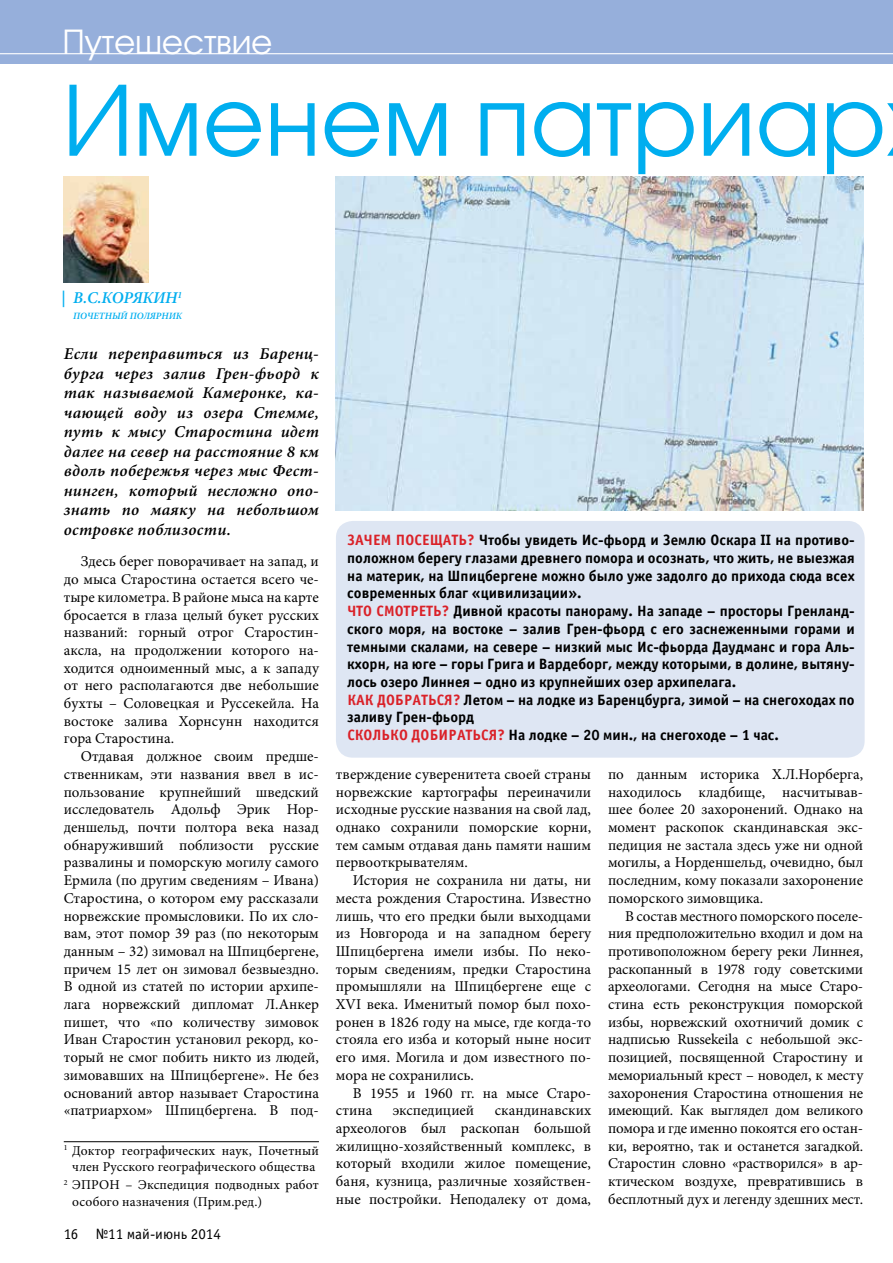
<style>
.page{position:relative;width:893px;height:1263px;background:#fff}
.page>*{position:absolute;margin:0;border:0;box-sizing:border-box;transform-origin:0 0}
.t1{font:96px "Avant Garde Gothic Book ITC";color:#00aeef}
.t2{font:33px "Avant Garde Gothic Book ITC";color:#fff}
.t3{font:italic 600 16.5px/19.5px "Minion Pro";letter-spacing:.015em;color:#000;text-align:justify}
.t4{font:italic 600 16.5px "Minion Pro";letter-spacing:-.01em;color:#00aeef}
.t5{font:15px/17.7px "Minion Pro";color:#000;text-align:justify}
.t6{font:15px/17.7px "Officina Sans Bold ITC";color:#000;text-align:justify}
.t7{font:15px "Officina Sans Bold ITC";letter-spacing:.01em;color:#da2128}
.t8{font:15px "Officina Sans Book ITC";color:#000}
.t9{font:13.5px/16.2px "Minion Pro";letter-spacing:.01em;color:#000;text-align:center}
.t10{font:italic 600 9.6px "Minion Pro";color:#00aeef}
.s1{color:#da2128}
</style>
<div class="page">
<div style="left:0;top:0;width:893px;height:63px;background:#96afdb"></div>
<hr style="left:0;top:53px;width:893px;height:1px;background:#fff">
<img style="left:336px;top:176px;width:527px;height:335px">
<div style="left:336px;top:521px;width:529px;height:237px;background:#dee6f3;border-radius:17px"></div>
<img style="left:63px;top:176px;width:85px;height:107px">
<hr style="left:64px;top:1141px;width:255px;height:1px;background:#000">
<h2 class="t2" style="left:62px;top:22px;width:212px">Путешествие</h2>
<h1 class="t1" style="left:62px;top:63px;width:825px">Именем патриар</h1>
<p class="t4" style="left:61px;top:286px;width:122px">| В.С.КОРЯКИН<sup>1</sup></p>
<p class="t10" style="left:73px;top:309px;width:15px">Почетный</p>
<p class="t10" style="left:130px;top:309px;width:8px">полярник</p>
<p class="t3" style="left:64px;top:344px;width:257px">Если переправиться из Баренц&shy;бурга через залив Грен-фьорд к так называемой Камеронке, ка&shy;чающей воду из озера Стемме, путь к мысу Старостина идет далее на север на расстояние 8 км вдоль побережья через мыс Фест&shy;нинген, который несложно опо&shy;знать по маяку на небольшом островке поблизости.</p>
<p class="t5" style="left:64px;top:553px;width:257px;text-indent:17px">Здесь берег поворачивает на запад, и до мыса Старостина остается всего че&shy;тыре километра. В районе мыса на карте бросается в глаза целый букет русских названий: горный отрог Старостин&shy;аксла, на продолжении которого на&shy;ходится одноименный мыс, а к западу от него располагаются две небольшие бухты – Соловецкая и Руссекейла. На востоке залива Хорнсунн находится гора Старостина.</p>
<p class="t5" style="left:64px;top:748px;width:257px;text-indent:17px">Отдавая должное своим предше&shy;ственникам, эти названия ввел в ис&shy;пользование крупнейший шведский исследователь Адольф Эрик Нор&shy;деншельд, почти полтора века назад обнаруживший поблизости русские развалины и поморскую могилу самого Ермила (по другим сведениям – Ивана)<br>Старостина, о котором ему рассказали норвежские промысловики. По их сло&shy;вам, этот помор 39 раз (по некоторым данным – 32) зимовал на Шпицбергене, причем 15 лет он зимовал безвыездно.<br>В одной из статей по истории архипе&shy;лага норвежский дипломат Л.Анкер пишет, что «по количеству зимовок Иван Старостин установил рекорд, ко&shy;торый не смог побить никто из людей, зимовавших на Шпицбергене». Не без оснований автор называет Старостина «патриархом» Шпицбергена. В под-</p>
<p class="t9" style="left:64px;top:1142px;width:257px"><sup>1</sup> Доктор географических наук, Почетный член Русского географического общества</p>
<p class="t9" style="left:72px;top:1177px;width:248px;text-align:left;text-indent:-9px"><sup>2</sup> ЭПРОН – Экспедиция подводных работ особого назначения (Прим.ред.)</p>
<p class="t8" style="left:64px;top:1225px;width:159px">16 №11 май-июнь 2014</p>
<p class="t6" style="left:347px;top:531px;width:509px"><span class="s1">ЗАЧЕМ ПОСЕЩАТЬ?</span> Чтобы увидеть И с-фьорд и Землю Оскара II на противо&shy;положном берегу глазами древнего помора и осознать, что жить, не выезжая на материк, на Шпицбергене можно было уже задолго до прихода сюда всех современных благ «цивилизации».</p>
<p class="t7" style="left:347px;top:602px;width:46px">ЧТО СМОТРЕТЬ</p>
<p class="t6" style="left:347px;top:602px;width:509px;text-indent:94px"><span class="s1">?</span> Дивной красоты панораму. Н а западе – просторы Гренланд&shy;ского моря, на востоке – залив Грен-фьорд с его заснеженными горами и темными скалами, на севере – низкий мыс И с-фьорда Даудманс и гора Аль&shy;кхорн, на юге – горы Грига и Вардеборг, между которыми, в долине, вытяну&shy;лось озеро Линнея – одно из крупнейших озер архипелага.</p>
<p class="t7" style="left:347px;top:690px;width:10px">КАК</p>
<p class="t7" style="left:377px;top:690px;width:36px">ДОБРАТЬ</p>
<p class="t6" style="left:347px;top:690px;width:509px;text-indent:89px"><span class="s1">СЯ?</span> Летом – на лодке из Баренцбурга, зимой – на снегоходах по заливу Грен-фьорд</p>
<p class="t7" style="left:347px;top:726px;width:18px">СКОЛЬКО</p>
<p class="t7" style="left:412px;top:726px;width:37px">ДОБИРАТЬ</p>
<p class="t6" style="left:481px;top:726px;width:299px"><span class="s1">СЯ?</span> Н а лодке – 20 мин., на снегоходе – 1 час.</p>
<p class="t5" style="left:336px;top:765px;width:257px">тверждение суверенитета своей страны норвежские картографы переиначили исходные русские названия на свой лад, однако сохранили поморские корни, тем самым отдавая дань памяти нашим первооткрывателям.</p>
<p class="t5" style="left:336px;top:871px;width:257px;text-indent:17px">История не сохранила ни даты, ни места рождения Старостина. Известно лишь, что его предки были выходцами из Новгорода и на западном берегу Шпицбергена имели избы. По неко&shy;торым сведениям, предки Старостина промышляли на Шпицбергене еще с XVI века. Именитый помор был похо&shy;ронен в 1826 году на мысе, где когда-то стояла его изба и который ныне носит его имя. Могила и дом известного по&shy;мора не сохранились.</p>
<p class="t5" style="left:336px;top:1084px;width:257px;text-indent:17px">В 1955 и 1960 гг. на мысе Старо&shy;стина</p>
<p class="t5" style="left:393px;top:1102px;width:83px">экспедицией</p>
<p class="t5" style="left:336px;top:1102px;width:257px;text-indent:159px">скандинавских археологов был раскопан большой жилищно-хозяйственный комплекс, в который входили жилое помещение, баня, кузница, различные хозяйствен&shy;ные постройки. Неподалеку от дома,</p>
<p class="t5" style="left:608px;top:765px;width:257px">по данным историка Х.Л.Норберга, находилось кладбище, насчитывав&shy;шее более 20 захоронений. Однако на момент раскопок скандинавская экс&shy;педиция не застала здесь уже ни одной могилы, а Норденшельд, очевидно, был последним, кому показали захоронение поморского зимовщика.</p>
<p class="t5" style="left:608px;top:907px;width:257px;text-indent:17px">В состав местного поморского поселе&shy;ния предположительно входил и дом на противоположном берегу реки Линнея, раскопанный в 1978 году советскими археологами. Сегодня на мысе Старо&shy;стина есть реконструкция поморской избы, норвежский охотничий домик с надписью Russekeila с небольшой экс&shy;позицией, посвященной Старостину и мемориальный крест – новодел, к месту захоронения Старостина отношения не имеющий. Как выглядел дом великого помора и где именно покоятся его остан&shy;ки, вероятно, так и останется загадкой.<br>Старостин словно «растворился» в ар&shy;ктическом воздухе, превратившись в бесплотный дух и легенду здешних мест.</p>
</div>
